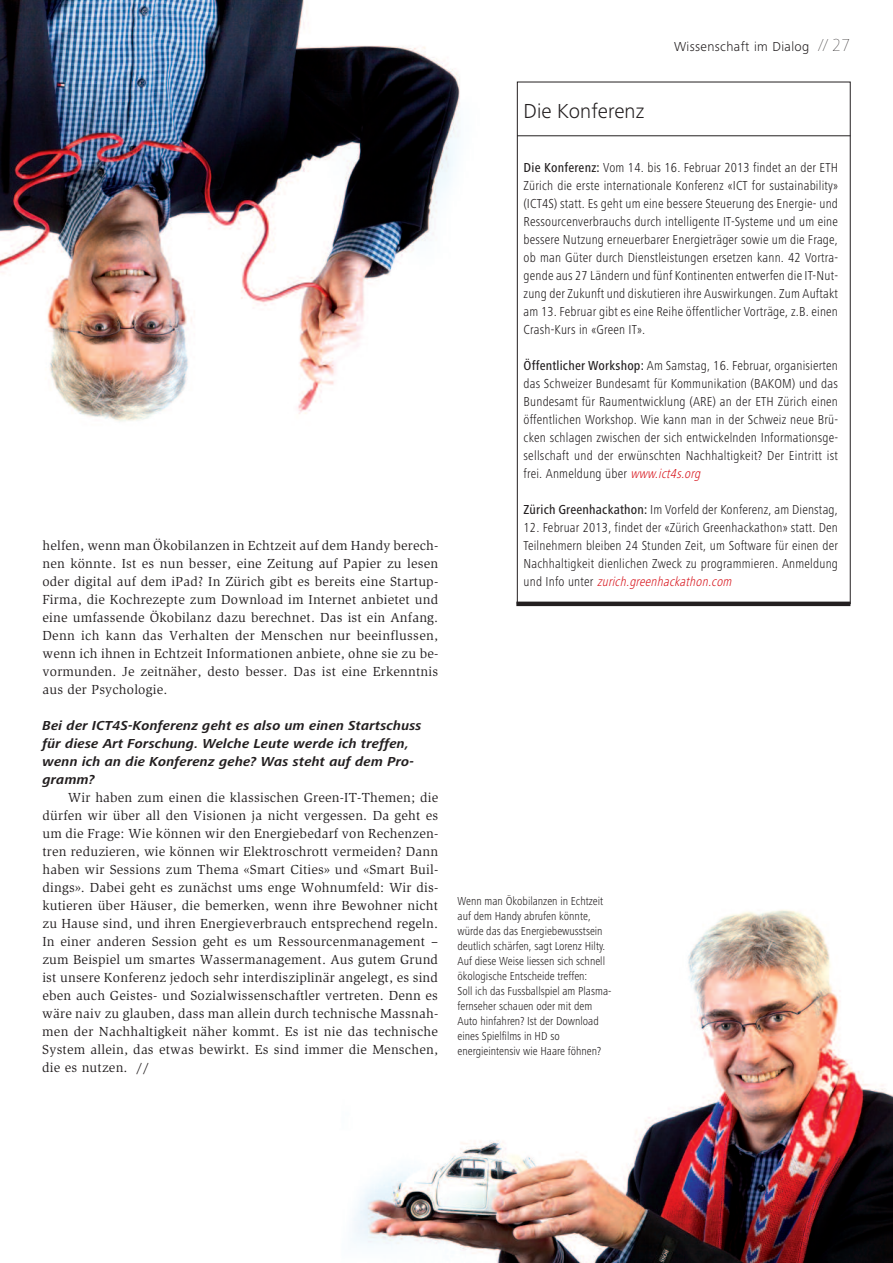
<style>
.page{position:relative;width:893px;height:1263px;background:#fff}
.page>*{position:absolute;margin:0;border:0;box-sizing:border-box;transform-origin:0 0}
.t1{font:300 21px "Frutiger Next Pro";letter-spacing:.005em;color:#231f20}
.t2{font:13.5px/18px "Slimbach Std";letter-spacing:.015em;color:#231f20;text-align:justify}
.t3{font:300 condensed 13.5px/18px "Frutiger Next Pro";letter-spacing:.015em;color:#231f20;text-align:justify}
.t4{font:italic 700 13.5px/18px "Frutiger Next Pro";letter-spacing:.02em;color:#231f20}
.t5{font:300 13.5px "Frutiger Next Pro";letter-spacing:.025em;color:#231f20}
.t6{font:300 condensed 12px/15px "Frutiger Next Pro";color:#231f20}
.s1{font-weight:900;font-size:18px}
.s2{font-weight:500}
.s3{font-style:italic;color:#d8171f}
</style>
<div class="page">
<img style="left:0;top:0;width:893px;height:1263px">
<hr style="left:517px;top:136px;width:333px;height:1px;background:#231f20">
<hr style="left:516px;top:602px;width:334px;height:4px;background:#231f20">
<p class="t2" style="left:42px;top:537px;width:397px">helfen, wenn man Ökobilanzen in Echtzeit auf dem Handy berech&shy;nen könnte. Ist es nun besser, eine Zeitung auf Papier zu lesen oder digital auf dem iPad? In Zürich gibt es bereits eine Startup-Firma, die Kochrezepte zum Download im Internet anbietet und eine umfassende Ökobilanz dazu berechnet. Das ist ein Anfang.<br>Denn ich kann das Verhalten der Menschen nur beeinflussen, wenn ich ihnen in Echtzeit Informationen anbiete, ohne sie zu be&shy;vormunden. Je zeitnäher, desto besser. Das ist eine Erkenntnis aus der Psychologie.</p>
<p class="t4" style="left:42px;top:718px;width:381px">Bei der ICT4S-Konferenz geht es also um einen Startschuss für diese Art Forschung. Welche Leute werde ich treffen, wenn ich an die Konferenz gehe? Was steht auf dem Pro&shy;gramm?</p>
<p class="t2" style="left:42px;top:789px;width:398px;text-indent:26px">Wir haben zum einen die klassischen Green-IT-Themen; die dürfen wir über all den Visionen ja nicht vergessen. Da geht es um die Frage: Wie können wir den Energiebedarf von Rechenzen&shy;tren reduzieren, wie können wir Elektroschrott vermeiden? Dann haben wir Sessions zum Thema «Smart Cities» und «Smart Buil&shy;dings». Dabei geht es zunächst ums enge Wohnumfeld: Wir dis&shy;kutieren über Häuser, die bemerken, wenn ihre Bewohner nicht zu Hause sind, und ihren Energieverbrauch entsprechend regeln.<br>In einer anderen Session geht es um Ressourcenmanagement – zum Beispiel um smartes Wassermanagement. Aus gutem Grund ist unsere Konferenz jedoch sehr interdisziplinär angelegt, es sind eben auch Geistes- und Sozialwissenschaftler vertreten. Denn es wäre naiv zu glauben, dass man allein durch technische Massnah&shy;men der Nachhaltigkeit näher kommt. Es ist nie das technische System allein, das etwas bewirkt. Es sind immer die Menschen, die es nutzen. //</p>
<h1 class="t1" style="left:524px;top:104px;width:122px">Die Konferenz</h1>
<p class="t5" style="left:674px;top:42px;width:178px">Wissenschaft im Dialog <span class="s1">// 27</span></p>
<p class="t3" style="left:524px;top:160px;width:316px"><span class="s2">Die Konferenz:</span> Vom 14. bis 16. Februar 2013 findet an der ETH Zürich die erste internationale Konferenz «ICT for sustainability» (ICT4S) statt. Es geht um eine bessere Steuerung des Energie- und Ressourcenverbrauchs durch intelligente IT-Systeme und um eine bessere Nutzung erneuerbarer Energieträger sowie um die Frage, ob man Güter durch Dienstleistungen ersetzen kann. 42 Vortra&shy;gende aus 27 Ländern und fünf Kontinenten entwerfen die IT-Nut&shy;zung der Zukunft und diskutieren ihre Auswirkungen. Zum Auftakt am 13. Februar gibt es eine Reihe öffentlicher Vorträge, z.B. einen Crash-Kurs in «Green IT».</p>
<p class="t3" style="left:524px;top:358px;width:316px"><span class="s2">Öffentlicher Workshop:</span> Am Samstag, 16. Februar, organisierten das Schweizer Bundesamt für Kommunikation (BAKOM) und das Bundesamt für Raumentwicklung (ARE) an der ETH Zürich einen öffentlichen Workshop. Wie kann man in der Schweiz neue Brü&shy;cken schlagen zwischen der sich entwickelnden Informationsge&shy;sellschaft und der erwünschten Nachhaltigkeit? Der Eintritt ist frei. Anmeldung über <span class="s3">www.ict4s.org</span></p>
<p class="t3" style="left:524px;top:502px;width:316px"><span class="s2">Zürich Greenhackathon:</span> Im Vorfeld der Konferenz, am Dienstag,</p>
<p class="t3" style="left:524px;top:520px;width:316px">12. Februar 2013, findet der «Zürich Greenhackathon» statt. Den Teilnehmern bleiben 24 Stunden Zeit, um Software für einen der Nachhaltigkeit dienlichen Zweck zu programmieren. Anmeldung u n d I n fo u n t e r <span class="s3">zurich.greenhackathon.com</span></p>
<p class="t6" style="left:457px;top:895px;width:155px">Wenn man Ökobilanzen in Echtzeit auf dem Handy abrufen könnte, würde das das Energiebewusstsein deutlich schärfen, sagt Lorenz Hilty.<br>Auf diese Weise liessen sich schnell ökologische Entscheide treffen:<br>Soll ich das Fussballspiel am Plasma&shy;fernseher schauen oder mit dem Auto hinfahren? Ist der Download eines Spielfilms in HD so energieintensiv wie Haare föhnen?</p>
</div>
